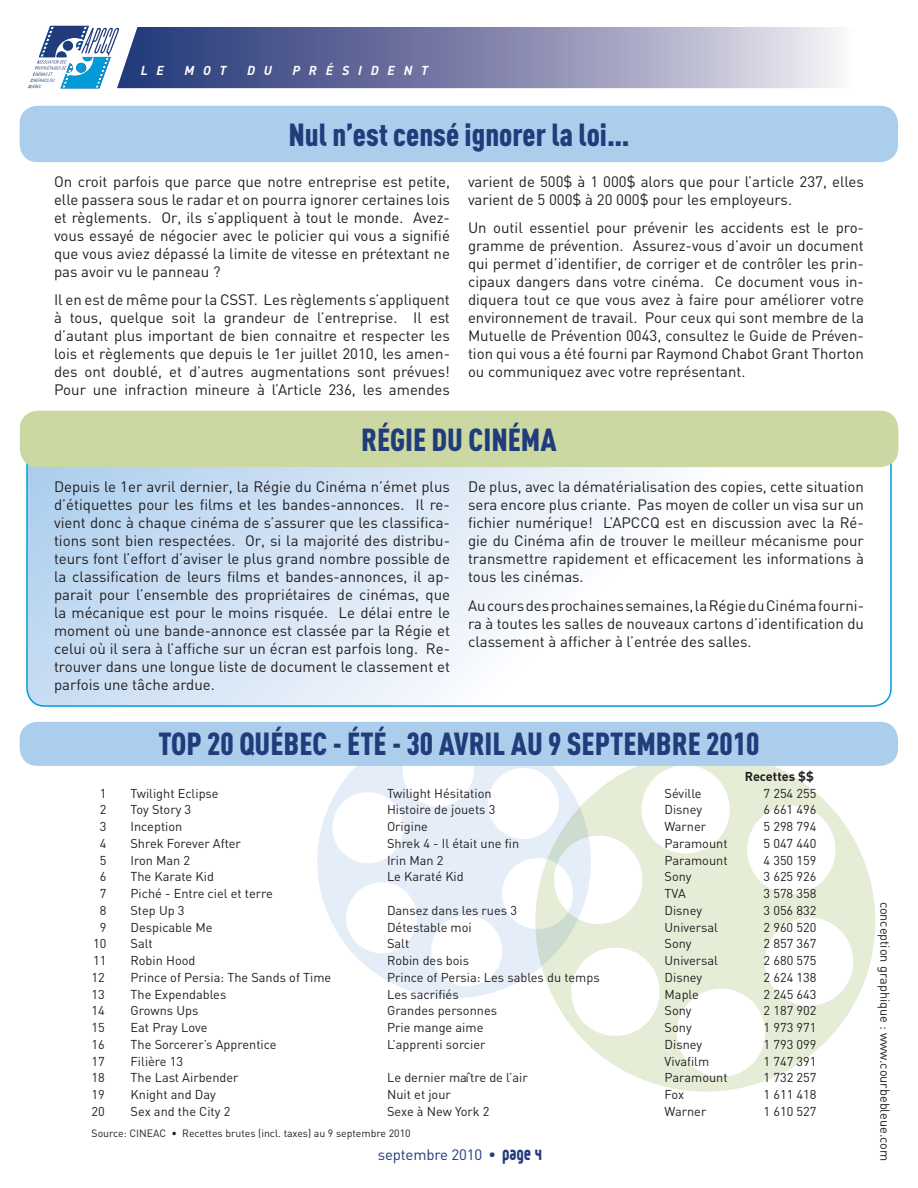
<style>
.page{position:relative;width:918px;height:1188px;background:#fff}
.page>*{position:absolute;margin:0;border:0;box-sizing:border-box;transform-origin:0 0}
.t1{font:900 31.5px "DIN Cond";color:#213c7b}
.t2{font:15px/18px "DIN";color:#221e1f;text-align:justify}
.t3{font:15px "DIN";letter-spacing:-.01em;color:#213c7b}
.t4{font:12.75px "DIN";color:#221e1f}
.t5{font:italic 700 12.75px "DIN";letter-spacing:.69em;color:#fff}
.t6{font:700 12.75px "DIN";color:#221e1f}
.t7{font:10.5px "DIN";color:#221e1f}
.s1{font-family:"Reflex";font-weight:900}
</style>
<div class="page">
<svg style="left:564px;top:730px;width:333px;height:362px"></svg>
<svg style="left:300px;top:721px;width:309px;height:295px"></svg>
<svg style="left:29px;top:465px;width:862px;height:241px"></svg>
<div style="left:20px;top:106px;width:878px;height:56px;background:#abceed;border-radius:18px"></div>
<div style="left:20px;top:722px;width:878px;height:44px;background:#abceed;border-radius:18px"></div>
<div style="left:20px;top:411px;width:878px;height:56px;background:#cbd8a2;border-radius:18px"></div>
<svg style="left:28px;top:26px;width:89px;height:62px"></svg>
<svg style="left:117px;top:27px;width:720px;height:61px;background:#848ab0"></svg>
<p class="t5" style="left:141px;top:63px;width:25px">L E</p>
<p class="t5" style="left:184px;top:63px;width:44px">MOT</p>
<p class="t5" style="left:247px;top:63px;width:26px">D U</p>
<p class="t5" style="left:293px;top:63px;width:137px">PRÉSIDENT</p>
<h1 class="t1" style="left:288px;top:116px;width:343px">Nul n’est censé ignorer la loi…</h1>
<p class="t2" style="left:54px;top:172px;width:398px">On croit parfois que parce que notre entreprise est petite, elle passera sous le radar et on pourra ignorer certaines lois et règlements. Or, ils s’appliquent à tout le monde. Avez&shy;vous essayé de négocier avec le policier qui vous a signifié que vous aviez dépassé la limite de vitesse en prétextant ne pas avoir vu le panneau ?</p>
<p class="t2" style="left:54px;top:291px;width:398px">Il en est de même pour la CSST. Les règlements s’appliquent à tous, quelque soit la grandeur de l’entreprise. Il est d’autant plus important de bien connaitre et respecter les lois et règlements que depuis le 1er juillet 2010, les amen&shy;des ont doublé, et d’autres augmentations sont prévues!<br>Pour une infraction mineure à l’Article 236, les amendes</p>
<p class="t2" style="left:468px;top:172px;width:397px">varient de 500$ à 1 000$ alors que pour l’article 237, elles varient de 5 000$ à 20 000$ pour les employeurs.</p>
<p class="t2" style="left:468px;top:219px;width:398px">Un outil essentiel pour prévenir les accidents est le pro&shy;gramme de prévention. Assurez-vous d’avoir un document qui permet d’identifier, de corriger et de contrôler les prin&shy;cipaux dangers dans votre cinéma. Ce document vous in&shy;diquera tout ce que vous avez à faire pour améliorer votre environnement de travail. Pour ceux qui sont membre de la Mutuelle de Prévention 0043, consultez le Guide de Préven&shy;tion qui vous a été fourni par Raymond Chabot Grant Thorton ou communiquez avec votre représentant.</p>
<h1 class="t1" style="left:361px;top:420px;width:197px">RÉGIE DU CINÉMA</h1>
<p class="t2" style="left:54px;top:478px;width:398px">Depuis le 1er avril dernier, la Régie du Cinéma n’émet plus d’étiquettes pour les films et les bandes-annonces. Il re&shy;vient donc à chaque cinéma de s’assurer que les classifica&shy;tions sont bien respectées. Or, si la majorité des distribu&shy;teurs font l’effort d’aviser le plus grand nombre possible de la classification de leurs films et bandes-annonces, il ap&shy;parait pour l’ensemble des propriétaires de cinémas, que la mécanique est pour le moins risquée. Le délai entre le moment où une bande-annonce est classée par la Régie et celui où il sera à l’affiche sur un écran est parfois long. Re&shy;trouver dans une longue liste de document le classement et parfois une tâche ardue.</p>
<p class="t2" style="left:468px;top:478px;width:398px">De plus, avec la dématérialisation des copies, cette situation sera encore plus criante. Pas moyen de coller un visa sur un fichier numérique! L’APCCQ est en discussion avec la Ré&shy;gie du Cinéma afin de trouver le meilleur mécanisme pour transmettre rapidement et efficacement les informations à tous les cinémas.</p>
<p class="t2" style="left:468px;top:596px;width:398px">Au cours des prochaines semaines, la Régie du Cinéma fourni&shy;ra à toutes les salles de nouveaux cartons d’identification du classement à afficher à l’entrée des salles.</p>
<h1 class="t1" style="left:158px;top:724px;width:603px">TOP 20 QUÉBEC - ÉTÉ - 30 AVRIL AU 9 SEPTEMBRE 2010</h1>
<p class="t6" style="left:745px;top:768px;width:71px">Recettes $$</p>
<p class="t4" style="left:100px;top:785px;width:8px">1</p>
<p class="t4" style="left:131px;top:785px;width:90px">Twilight Eclipse</p>
<p class="t4" style="left:387px;top:785px;width:106px">Twilight Hésitation</p>
<p class="t4" style="left:665px;top:785px;width:39px">Séville</p>
<p class="t4" style="left:764px;top:785px;width:54px">7 254 255</p>
<p class="t4" style="left:100px;top:802px;width:8px">2</p>
<p class="t4" style="left:131px;top:802px;width:62px">Toy Story 3</p>
<p class="t4" style="left:387px;top:802px;width:110px">Histoire de jouets 3</p>
<p class="t4" style="left:665px;top:802px;width:39px">Disney</p>
<p class="t4" style="left:764px;top:802px;width:54px">6 661 496</p>
<p class="t4" style="left:100px;top:819px;width:8px">3</p>
<p class="t4" style="left:131px;top:819px;width:53px">Inception</p>
<p class="t4" style="left:387px;top:819px;width:42px">Origine</p>
<p class="t4" style="left:665px;top:819px;width:43px">Warner</p>
<p class="t4" style="left:764px;top:819px;width:54px">5 298 794</p>
<p class="t4" style="left:100px;top:835px;width:8px">4</p>
<p class="t4" style="left:131px;top:835px;width:112px">Shrek Forever After</p>
<p class="t4" style="left:387px;top:835px;width:134px">Shrek 4 - Il était une fin</p>
<p class="t4" style="left:665px;top:835px;width:65px">Paramount</p>
<p class="t4" style="left:764px;top:835px;width:54px">5 047 440</p>
<p class="t4" style="left:100px;top:852px;width:8px">5</p>
<p class="t4" style="left:131px;top:852px;width:61px">Iron Man 2</p>
<p class="t4" style="left:387px;top:852px;width:58px">Irin Man 2</p>
<p class="t4" style="left:665px;top:852px;width:65px">Paramount</p>
<p class="t4" style="left:764px;top:852px;width:54px">4 350 159</p>
<p class="t4" style="left:100px;top:869px;width:8px">6</p>
<p class="t4" style="left:131px;top:869px;width:85px">The Karate Kid</p>
<p class="t4" style="left:387px;top:869px;width:78px">Le Karaté Kid</p>
<p class="t4" style="left:665px;top:869px;width:29px">Sony</p>
<p class="t4" style="left:764px;top:869px;width:54px">3 625 926</p>
<p class="t4" style="left:100px;top:886px;width:8px">7</p>
<p class="t4" style="left:131px;top:886px;width:144px">Piché - Entre ciel et terre</p>
<p class="t4" style="left:665px;top:886px;width:23px">TVA</p>
<p class="t4" style="left:764px;top:886px;width:54px">3 578 358</p>
<p class="t4" style="left:100px;top:902px;width:8px">8</p>
<p class="t4" style="left:131px;top:902px;width:55px">Step Up 3</p>
<p class="t4" style="left:387px;top:902px;width:132px">Dansez dans les rues 3</p>
<p class="t4" style="left:665px;top:902px;width:39px">Disney</p>
<p class="t4" style="left:764px;top:902px;width:54px">3 056 832</p>
<p class="t4" style="left:100px;top:919px;width:8px">9</p>
<p class="t4" style="left:131px;top:919px;width:84px">Despicable Me</p>
<p class="t4" style="left:387px;top:919px;width:86px">Détestable moi</p>
<p class="t4" style="left:665px;top:919px;width:55px">Universal</p>
<p class="t4" style="left:764px;top:919px;width:54px">2 960 520</p>
<p class="t4" style="left:93px;top:936px;width:15px">10</p>
<p class="t4" style="left:131px;top:936px;width:24px">Salt</p>
<p class="t4" style="left:387px;top:936px;width:24px">Salt</p>
<p class="t4" style="left:665px;top:936px;width:29px">Sony</p>
<p class="t4" style="left:764px;top:936px;width:54px">2 857 367</p>
<p class="t4" style="left:93px;top:953px;width:15px">11</p>
<p class="t4" style="left:131px;top:953px;width:66px">Robin Hood</p>
<p class="t4" style="left:387px;top:953px;width:84px">Robin des bois</p>
<p class="t4" style="left:665px;top:953px;width:55px">Universal</p>
<p class="t4" style="left:764px;top:953px;width:54px">2 680 575</p>
<p class="t4" style="left:92px;top:969px;width:15px">12</p>
<p class="t4" style="left:131px;top:969px;width:202px">Prince of Persia: The Sands of Time</p>
<p class="t4" style="left:387px;top:969px;width:214px">Prince of Persia: Les sables du temps</p>
<p class="t4" style="left:665px;top:969px;width:39px">Disney</p>
<p class="t4" style="left:764px;top:969px;width:54px">2 624 138</p>
<p class="t4" style="left:92px;top:986px;width:15px">13</p>
<p class="t4" style="left:131px;top:986px;width:97px">The Expendables</p>
<p class="t4" style="left:387px;top:986px;width:73px">Les sacrifiés</p>
<p class="t4" style="left:665px;top:986px;width:36px">Maple</p>
<p class="t4" style="left:764px;top:986px;width:54px">2 245 643</p>
<p class="t4" style="left:92px;top:1003px;width:15px">14</p>
<p class="t4" style="left:131px;top:1003px;width:69px">Growns Ups</p>
<p class="t4" style="left:387px;top:1003px;width:112px">Grandes personnes</p>
<p class="t4" style="left:665px;top:1003px;width:29px">Sony</p>
<p class="t4" style="left:764px;top:1003px;width:54px">2 187 902</p>
<p class="t4" style="left:92px;top:1020px;width:15px">15</p>
<p class="t4" style="left:131px;top:1020px;width:78px">Eat Pray Love</p>
<p class="t4" style="left:387px;top:1020px;width:98px">Prie mange aime</p>
<p class="t4" style="left:665px;top:1020px;width:29px">Sony</p>
<p class="t4" style="left:764px;top:1020px;width:54px">1 973 971</p>
<p class="t4" style="left:92px;top:1036px;width:15px">16</p>
<p class="t4" style="left:131px;top:1036px;width:148px">The Sorcerer’s Apprentice</p>
<p class="t4" style="left:387px;top:1036px;width:100px">L’apprenti sorcier</p>
<p class="t4" style="left:665px;top:1036px;width:39px">Disney</p>
<p class="t4" style="left:764px;top:1036px;width:54px">1 793 099</p>
<p class="t4" style="left:92px;top:1053px;width:15px">17</p>
<p class="t4" style="left:131px;top:1053px;width:54px">Filière 13</p>
<p class="t4" style="left:665px;top:1053px;width:46px">Vivafilm</p>
<p class="t4" style="left:764px;top:1053px;width:54px">1 747 391</p>
<p class="t4" style="left:92px;top:1070px;width:15px">18</p>
<p class="t4" style="left:131px;top:1070px;width:110px">The Last Airbender</p>
<p class="t4" style="left:387px;top:1070px;width:142px">Le dernier maître de l’air</p>
<p class="t4" style="left:665px;top:1070px;width:65px">Paramount</p>
<p class="t4" style="left:764px;top:1070px;width:54px">1 732 257</p>
<p class="t4" style="left:92px;top:1087px;width:15px">19</p>
<p class="t4" style="left:131px;top:1087px;width:87px">Knight and Day</p>
<p class="t4" style="left:387px;top:1087px;width:65px">Nuit et jour</p>
<p class="t4" style="left:665px;top:1087px;width:21px">Fox</p>
<p class="t4" style="left:764px;top:1087px;width:54px">1 611 418</p>
<p class="t4" style="left:92px;top:1103px;width:15px">20</p>
<p class="t4" style="left:131px;top:1103px;width:101px">Sex and the City 2</p>
<p class="t4" style="left:387px;top:1103px;width:104px">Sexe à New York 2</p>
<p class="t4" style="left:665px;top:1103px;width:43px">Warner</p>
<p class="t4" style="left:764px;top:1103px;width:54px">1 610 527</p>
<p class="t7" style="left:92px;top:1127px;width:321px">Source: CINEAC • Recettes brutes (incl. taxes) au 9 septembre 2010</p>
<p class="t3" style="left:378px;top:1145px;width:166px">septembre 2010 <span class="s1">• page 4</span></p>
<p class="t4" style="left:893px;top:902px;width:261px;rotate:90deg">conception graphique : www.courbebleue.com</p>
</div>
